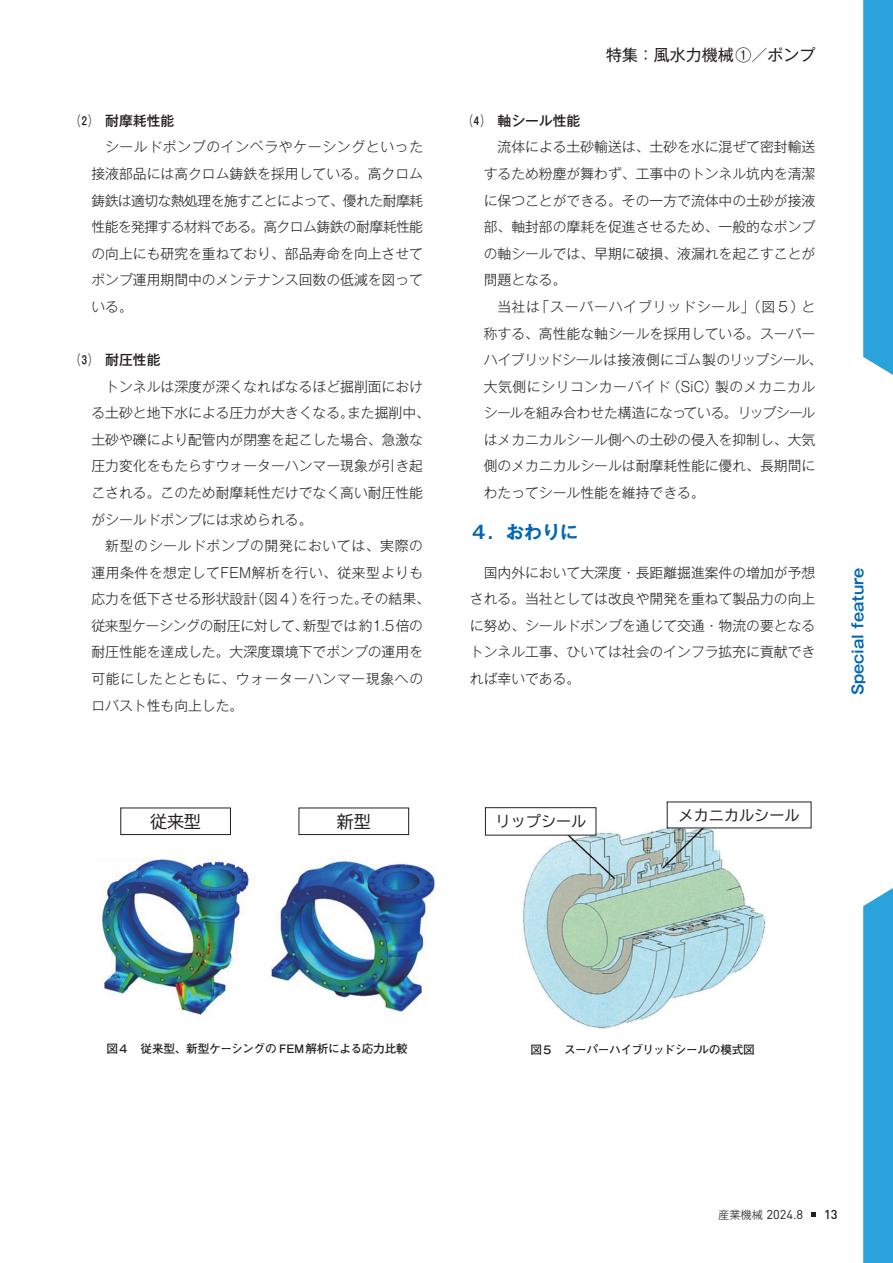
<style>
.page{position:relative;width:893px;height:1263px;background:#fff}
.page>*{position:absolute;margin:0;border:0;box-sizing:border-box;transform-origin:0 0}
.特集_中見出し{font:700 18px "Gothic MB101 Pro De";color:#0166b3}
.キャプション{font:16.95px "TBUD Go Std";color:#231f20}
.t1{font:15.9px "Gothic MB101 Pro";color:#231f20}
.t2{font:15.15px "TBUD Go Std";color:#231f20}
.t3{font:700 14.85px "Gothic MB101 Pro De";color:#0166b3}
._1字下げ{font:300 13.8px/26.5px "Gothic MB101 Pro";color:#231f20}
.特集_本文13Q25H{font:300 13.8px/26.5px "Gothic MB101 Pro";color:#231f20;text-align:justify}
.小見出し{font:500 13.8px "Gothic MB101 Pro";color:#231f20}
.t4{font:12.75px "DIN Pro";color:#231f20}
.t5{font:500 12.75px "DIN Pro";color:#231f20}
.キャプション-2{font:700 11.7px "Futo Go B101 Pro";letter-spacing:-.035em;color:#231f20}
.s1{font-family:"Gothic MB101 Pro";font-weight:300;font-size:11.1px}
</style>
<div class="page">
<img style="left:484px;top:801px;width:328px;height:228px">
<div style="left:485px;top:808px;width:111px;height:27px;background:#fff"></div>
<div style="left:485px;top:807px;width:111px;height:28px;border:1px solid #231f20"></div>
<div style="left:667px;top:802px;width:144px;height:26px;background:#fff"></div>
<div style="left:298px;top:807px;width:111px;height:28px;border:1px solid #231f20"></div>
<div style="left:120px;top:807px;width:111px;height:28px;border:1px solid #231f20"></div>
<img style="left:102px;top:856px;width:151px;height:161px">
<img style="left:271px;top:856px;width:165px;height:158px">
<svg style="left:812px;top:1212px;width:4px;height:4px"></svg>
<svg style="left:863px;top:0;width:30px;height:375px"></svg>
<svg style="left:863px;top:888px;width:30px;height:375px"></svg>
<p class="小見出し" style="left:78px;top:109px;width:98px">⑵　耐摩耗性能</p>
<p class="_1字下げ" style="left:91px;top:132px;width:333px;text-align:justify;text-indent:14px">シールドポンプのインペラやケーシングといった接液部品には高クロム鋳鉄を採用している。高クロム鋳鉄は適切な熱処理を施すことによって、優れた耐摩耗性能を発揮する材料である。高クロム鋳鉄の耐摩耗性能の向上にも研究を重ねており、部品寿命を向上させてポンプ運用期間中のメンテナンス回数の低減を図っている。</p>
<p class="小見出し" style="left:78px;top:348px;width:84px">⑶　耐圧性能</p>
<p class="_1字下げ" style="left:91px;top:371px;width:340px;text-indent:14px">トンネルは深度が深くなればなるほど掘削面における土砂と地下水による圧力が大きくなる。また掘削中、土砂や礫により配管内が閉塞を起こした場合、急激な圧力変化をもたらすウォーターハンマー現象が引き起こされる。このため耐摩耗性だけでなく高い耐圧性能がシールドポンプには求められる。</p>
<p class="_1字下げ" style="left:91px;top:531px;width:340px;text-indent:14px">新型のシールドポンプの開発においては、実際の運用条件を想定してFEM解析を行い、従来型よりも応力を低下させる形状設計（図４）を行った。その結果、従来型ケーシングの耐圧に対して、新型では約1.5倍の耐圧性能を達成した。大深度環境下でポンプの運用を可能にしたとともに、ウォーターハンマー現象へのロバスト性も向上した。</p>
<p class="キャプション" style="left:150px;top:807px;width:52px">従来型</p>
<p class="キャプション" style="left:337px;top:807px;width:35px">新型</p>
<p class="t1" style="left:606px;top:42px;width:211px">特集：風水力機械①／ポンプ</p>
<p class="小見出し" style="left:470px;top:109px;width:112px">⑷　軸シール性能</p>
<p class="_1字下げ" style="left:484px;top:132px;width:333px;text-align:justify;text-indent:14px">流体による土砂輸送は、土砂を水に混ぜて密封輸送するため粉塵が舞わず、工事中のトンネル坑内を清潔に保つことができる。その一方で流体中の土砂が接液部、軸封部の摩耗を促進させるため、一般的なポンプの軸シールでは、早期に破損、液漏れを起こすことが問題となる。</p>
<p class="_1字下げ" style="left:484px;top:291px;width:340px;text-indent:14px">当社は「スーパーハイブリッドシール」（図５）と称する、高性能な軸シールを採用している。スーパーハイブリッドシールは接液側にゴム製のリップシール、大気側にシリコンカーバイド（SiC）製のメカニカルシールを組み合わせた構造になっている。リップシールはメカニカルシール側への土砂の侵入を抑制し、大気側のメカニカルシールは耐摩耗性能に優れ、長期間にわたってシール性能を維持できる。</p>
<p class="特集_中見出し" style="left:470px;top:518px;width:110px">４．おわりに</p>
<p class="特集_本文13Q25H" style="left:470px;top:557px;width:347px;text-indent:14px">国内外において大深度・長距離掘進案件の増加が予想される。当社としては改良や開発を重ねて製品力の向上に努め、シールドポンプを通じて交通・物流の要となるトンネル工事、ひいては社会のインフラ拡充に貢献できれば幸いである。</p>
<p class="t3" style="left:846px;top:695px;width:129px;rotate:-90deg">Special feature</p>
<p class="t2" style="left:496px;top:809px;width:92px">リップシール</p>
<p class="t2" style="left:679px;top:802px;width:123px">メカニカルシール</p>
<p class="キャプション-2" style="left:107px;top:1039px;width:303px">図４　従来型、新型ケーシングの FEM解析による応力比較</p>
<p class="キャプション-2" style="left:530px;top:1040px;width:226px">図５　スーパーハイブリッドシールの模式図</p>
<p class="t4" style="left:718px;top:1205px;width:86px"><span class="s1">産業機械</span> 2024.8</p>
<p class="t5" style="left:824px;top:1205px;width:15px">13</p>
</div>
